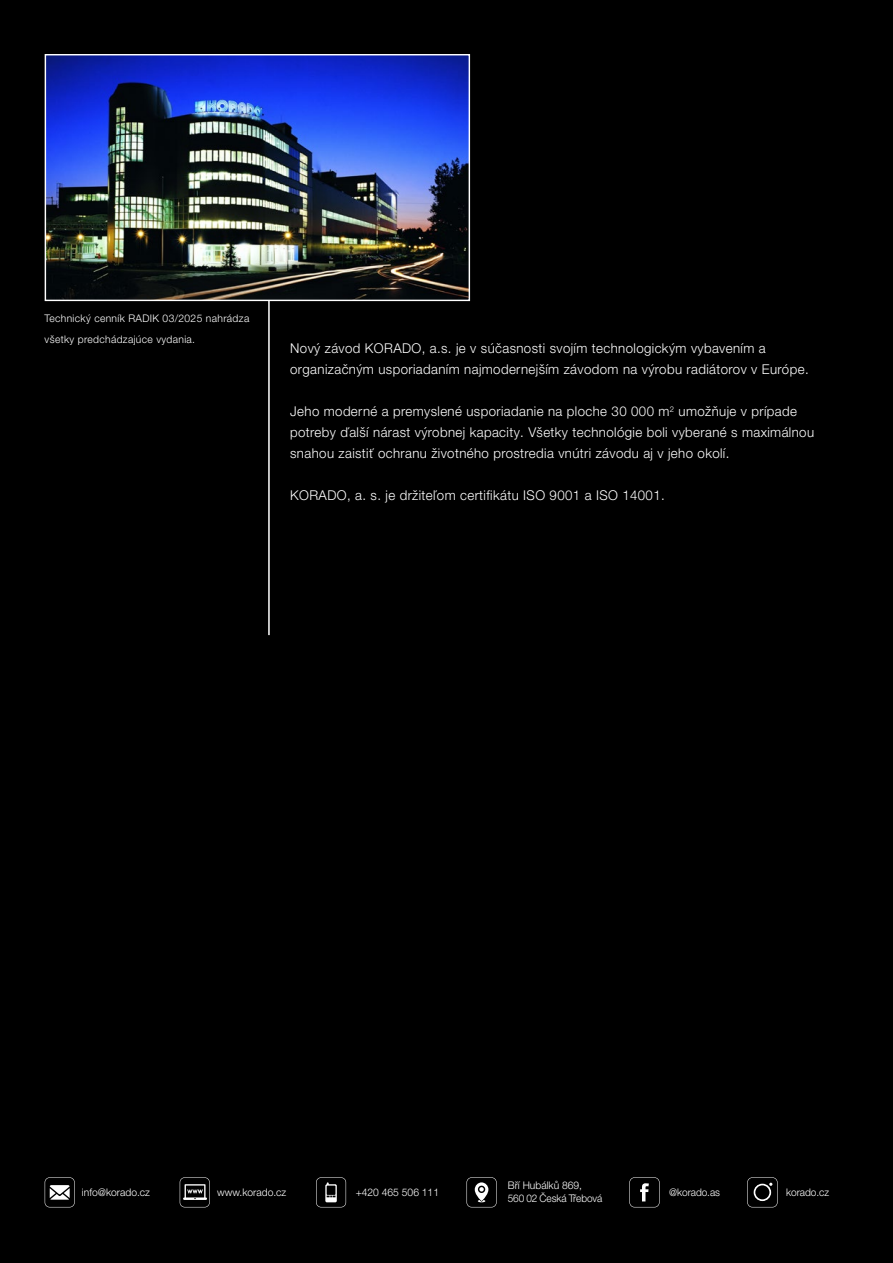
<style>
.page{position:relative;width:893px;height:1263px;background:#000}
.page>*{position:absolute;margin:0;border:0;box-sizing:border-box;transform-origin:0 0}
.t1{font:300 13.5px/21px "Helvetica Neue LT Pro";letter-spacing:.03em;color:#fff}
.t2{font:300 10.5px/12.6px "Helvetica Neue LT Pro";color:#fff}
.t3{font:300 10.5px/21px "Helvetica Neue LT Pro";letter-spacing:.035em;color:#fff}
.t4{font:300 10.5px "Helvetica Neue LT Pro";color:#fff;scale:.96 1}
</style>
<div class="page">
<hr style="left:268px;top:300px;width:2px;height:335px;background:#fff">
<img style="left:47px;top:56px;width:421px;height:243px">
<div style="left:45px;top:54px;width:425px;height:247px;border:1px solid #fff"></div>
<svg style="left:45px;top:1177px;width:30px;height:30px"></svg>
<svg style="left:629px;top:1177px;width:30px;height:30px"></svg>
<svg style="left:466px;top:1177px;width:31px;height:30px"></svg>
<svg style="left:316px;top:1177px;width:30px;height:30px"></svg>
<svg style="left:747px;top:1177px;width:30px;height:30px"></svg>
<svg style="left:180px;top:1177px;width:30px;height:30px"></svg>
<p class="t3" style="left:45px;top:307px;width:206px">Technický cenník RADIK 03/2025 nahrádza všetky predchádzajúce vydania.</p>
<p class="t1" style="left:290px;top:337px;width:520px">Nový závod KORADO, a.s. je v súčasnosti svojím technologickým vybavením a organizačným usporiadaním najmodernejším závodom na výrobu radiátorov v Európe.</p>
<p class="t1" style="left:290px;top:400px;width:525px">Jeho moderné a premyslené usporiadanie na ploche 30 000 m<sup>2</sup> umožňuje v prípade potreby ďalší nárast výrobnej kapacity. Všetky technológie boli vyberané s maximálnou snahou zaistiť ochranu životného prostredia vnútri závodu aj v jeho okolí.</p>
<p class="t1" style="left:290px;top:484px;width:376px">KORADO, a. s. je držiteľom certifikátu ISO 9001 a ISO 14001.</p>
<p class="t2" style="left:508px;top:1179px;width:96px">Bří Hubálků 869,<br>560 02 Česká Třebová</p>
<p class="t2" style="left:82px;top:1185px;width:70px">info@korado.cz</p>
<p class="t4" style="left:669px;top:1186px;width:54px">@korado.as</p>
<p class="t2" style="left:217px;top:1185px;width:71px">www.korado.cz</p>
<p class="t2" style="left:356px;top:1186px;width:85px">+420 465 506 111</p>
<p class="t4" style="left:786px;top:1186px;width:46px">korado.cz</p>
</div>
